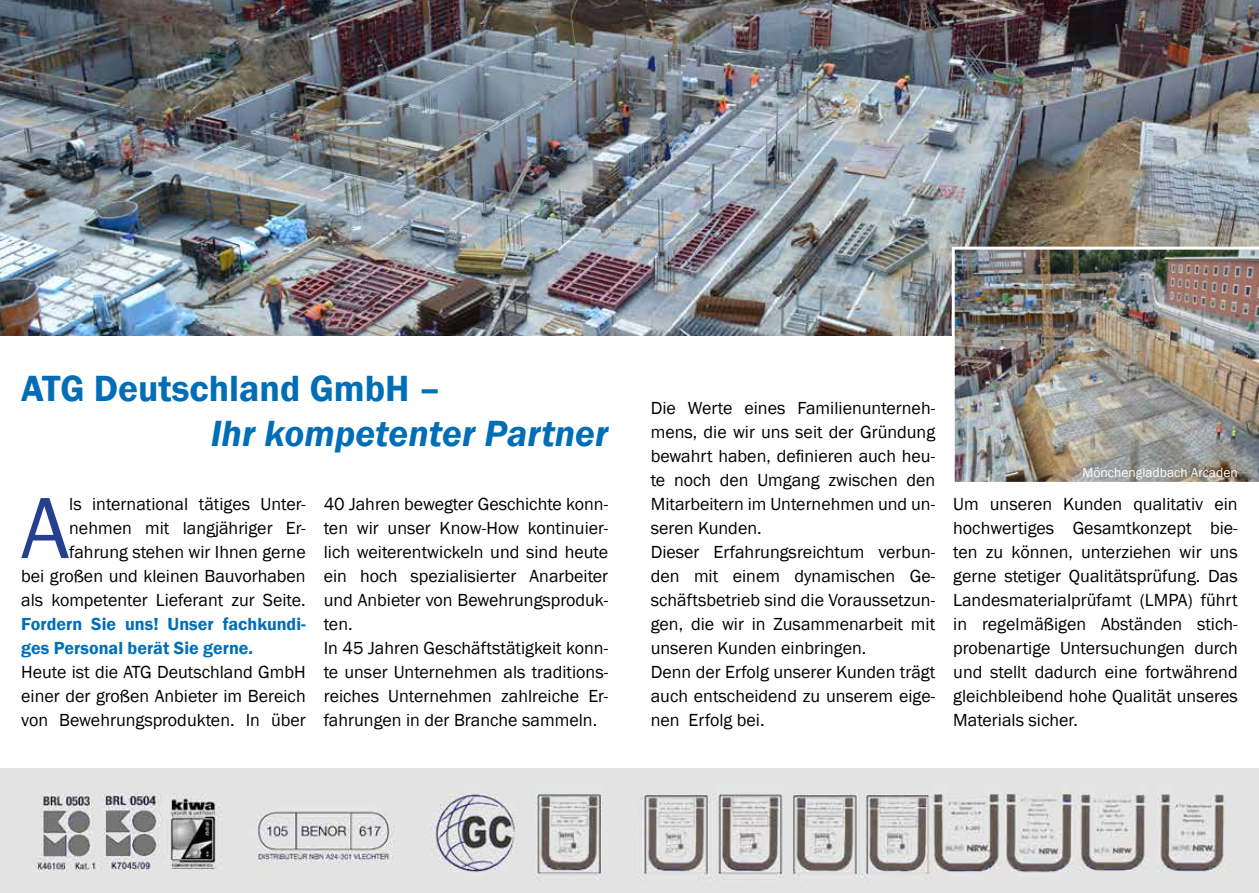
<style>
.page{position:relative;width:1259px;height:893px;background:#fff}
.page>*{position:absolute;margin:0;border:0;box-sizing:border-box;transform-origin:0 0}
.t1{font:90px "Franklin Gothic";color:#25408f}
.t2{font:italic 600 37.5px "Franklin Gothic";color:#006eb7}
.t3{font:600 37.5px "Franklin Gothic";color:#006eb7}
.t4{font:18px/24px "Franklin Gothic";color:#000;text-align:justify}
.t5{font:600 18px/24px "Franklin Gothic";color:#006eb7}
.t6{font:13.5px "Franklin Gothic";color:#fff}
</style>
<div class="page">
<img style="left:0;top:769px;width:1259px;height:124px">
<img style="left:0;top:0;width:1259px;height:336px">
<img style="left:951px;top:247px;width:308px;height:235px">
<h2 class="t3" style="left:21px;top:366px;width:421px">ATG Deutschland GmbH –</h2>
<h2 class="t2" style="left:211px;top:409px;width:399px">Ihr kompetenter Partner</h2>
<p class="t4" style="left:21px;top:492px;width:286px;text-align:right">ls international tätiges Unter&shy;nehmen mit langjähriger Er&shy;fahrung stehen wir Ihnen gerne<br>bei großen und kleinen Bauvorhaben als kompetenter Lieferant zur Seite.</p>
<p class="t5" style="left:21px;top:612px;width:286px">Fordern Sie uns! Unser fachkundi&shy;ges Personal berät Sie gerne.</p>
<p class="t4" style="left:21px;top:660px;width:286px">Heute ist die ATG Deutschland GmbH einer der großen Anbieter im Bereich von Bewehrungsprodukten. In über</p>
<h1 class="t1" style="left:21px;top:472px;width:50px">A</h1>
<p class="t4" style="left:324px;top:492px;width:286px;text-align:left">40 Jahren bewegter Geschichte konn&shy;ten wir unser Know-How kontinuier&shy;lich weiterentwickeln und sind heute ein hoch spezialisierter Anarbeiter und Anbieter von Bewehrungsproduk&shy;ten.<br>In 45 Jahren Geschäftstätigkeit konn&shy;te unser Unternehmen als traditions&shy;reiches Unternehmen zahlreiche Er&shy;fahrungen in der Branche sammeln.</p>
<p class="t4" style="left:651px;top:396px;width:286px;text-align:left">Die Werte eines Familienunterneh&shy;mens, die wir uns seit der Gründung bewahrt haben, definieren auch heu&shy;te noch den Umgang zwischen den<br>Mitarbeitern im Unternehmen und un&shy;seren Kunden.<br>Dieser Erfahrungsreichtum verbun&shy;den mit einem dynamischen Ge&shy;schäftsbetrieb sind die Voraussetzun&shy;gen, die wir in Zusammenarbeit mit unseren Kunden einbringen.<br>Denn der Erfolg unserer Kunden trägt auch entscheidend zu unserem eige&shy;nen Erfolg bei.</p>
<p class="t6" style="left:1082px;top:464px;width:157px">Mönchengladbach Arcaden</p>
<p class="t4" style="left:953px;top:492px;width:286px">Um unseren Kunden qualitativ ein hochwertiges Gesamtkonzept bie&shy;ten zu können, unterziehen wir uns gerne stetiger Qualitätsprüfung. Das Landesmaterialprüfamt (LMPA) führt in regelmäßigen Abständen stich&shy;probenartige Untersuchungen durch und stellt dadurch eine fortwährend gleichbleibend hohe Qualität unseres Materials sicher.</p>
</div>
